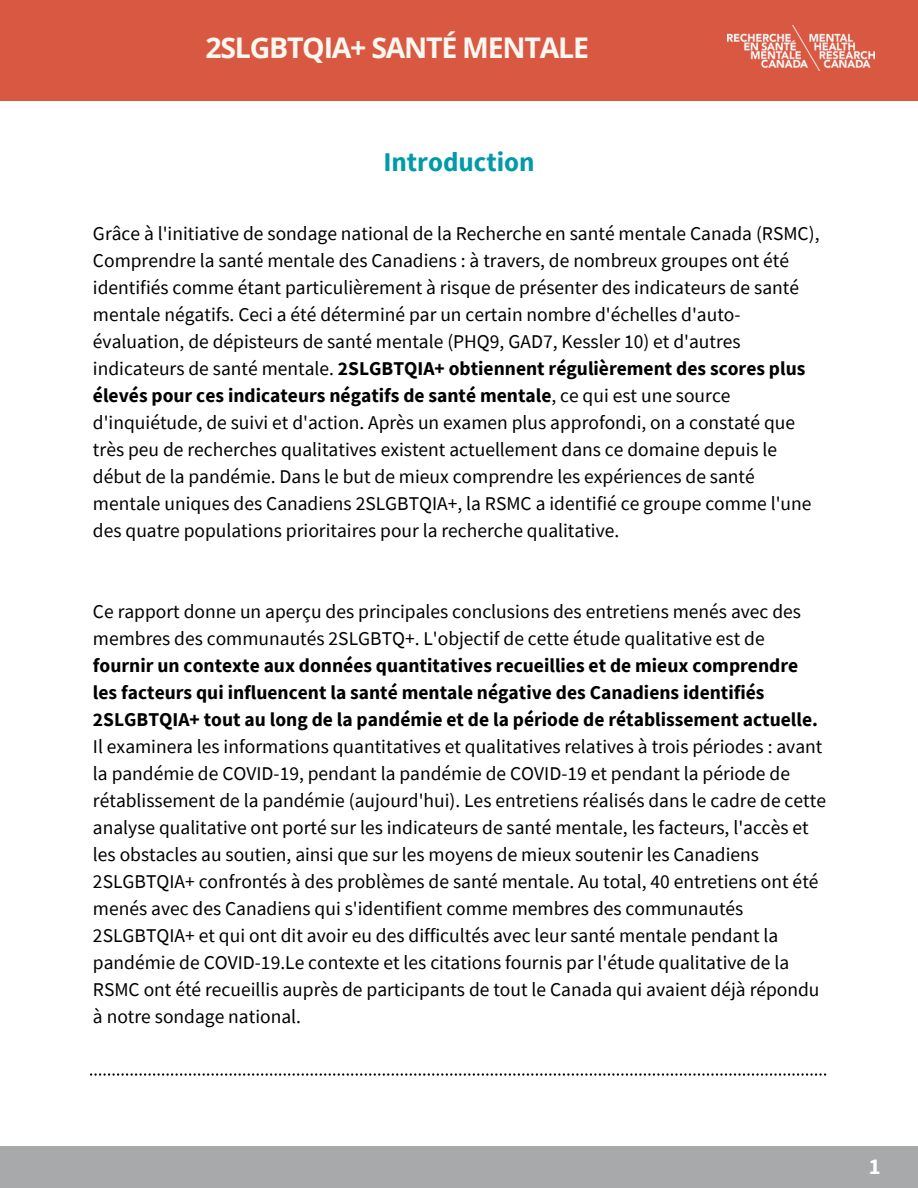
<style>
.page{position:relative;width:918px;height:1188px;background:#fff}
.page>*{position:absolute;margin:0;border:0;box-sizing:border-box;transform-origin:0 0}
.t1{font:700 28.5px "Open Sans";letter-spacing:-.045em;color:#f9f7f0}
.t2{font:700 27px "Source Sans Pro";color:#009aa8}
.t3{font:700 22.5px "Source Sans Pro";color:#fff}
.t4{font:19.5px/27px "Source Sans Pro";color:#000}
.t5{font:700 19.5px/27px "Source Sans Pro";color:#000}
.s1{font-weight:700}
</style>
<div class="page">
<div style="left:0;top:1147px;width:918px;height:41px;background:#a7a9ab"></div>
<div style="left:0;top:0;width:918px;height:100px;background:#d95842"></div>
<img style="left:728px;top:26px;width:147px;height:45px">
<svg style="left:90px;top:1073px;width:736px;height:3px"></svg>
<h1 class="t1" style="left:205px;top:28px;width:385px">2SLGBTQIA+ SANTÉ MENTALE</h1>
<h2 class="t2" style="left:383px;top:144px;width:153px">Introduction</h2>
<p class="t4" style="left:93px;top:219px;width:728px">Grâce à l'initiative de sondage national de la Recherche en santé mentale Canada (RSMC), Comprendre la santé mentale des Canadiens : à travers, de nombreux groupes ont été identifiés comme étant particulièrement à risque de présenter des indicateurs de santé mentale négatifs. Ceci a été déterminé par un certain nombre d'échelles d'auto&shy;évaluation, de dépisteurs de santé mentale (PHQ9, GAD7, Kessler 10) et d'autres indicateurs de santé mentale. <span class="s1">2SLGBTQIA+ obtiennent régulièrement des scores plus élevés pour ces indicateurs négatifs de santé mentale</span>, ce qui est une source d'inquiétude, de suivi et d'action. Après un examen plus approfondi, on a constaté que très peu de recherches qualitatives existent actuellement dans ce domaine depuis le début de la pandémie. Dans le but de mieux comprendre les expériences de santé mentale uniques des Canadiens 2SLGBTQIA+, la RSMC a identifié ce groupe comme l'une des quatre populations prioritaires pour la recherche qualitative.</p>
<p class="t4" style="left:93px;top:597px;width:710px">Ce rapport donne un aperçu des principales conclusions des entretiens menés avec des membres des communautés 2SLGBTQ+. L'objectif de cette étude qualitative est de</p>
<p class="t5" style="left:93px;top:651px;width:727px">fournir un contexte aux données quantitatives recueillies et de mieux comprendre les facteurs qui influencent la santé mentale négative des Canadiens identifiés<br>2SLGBTQIA+ tout au long de la pandémie et de la période de rétablissement actuelle.</p>
<p class="t4" style="left:93px;top:732px;width:735px">Il examinera les informations quantitatives et qualitatives relatives à trois périodes : avant la pandémie de COVID-19, pendant la pandémie de COVID-19 et pendant la période de rétablissement de la pandémie (aujourd'hui). Les entretiens réalisés dans le cadre de cette analyse qualitative ont porté sur les indicateurs de santé mentale, les facteurs, l'accès et les obstacles au soutien, ainsi que sur les moyens de mieux soutenir les Canadiens 2SLGBTQIA+ confrontés à des problèmes de santé mentale. Au total, 40 entretiens ont été menés avec des Canadiens qui s'identifient comme membres des communautés 2SLGBTQIA+ et qui ont dit avoir eu des difficultés avec leur santé mentale pendant la pandémie de COVID-19.Le contexte et les citations fournis par l'étude qualitative de la RSMC ont été recueillis auprès de participants de tout le Canada qui avaient déjà répondu à notre sondage national.</p>
<p class="t3" style="left:869px;top:1152px;width:13px">1</p>
</div>
